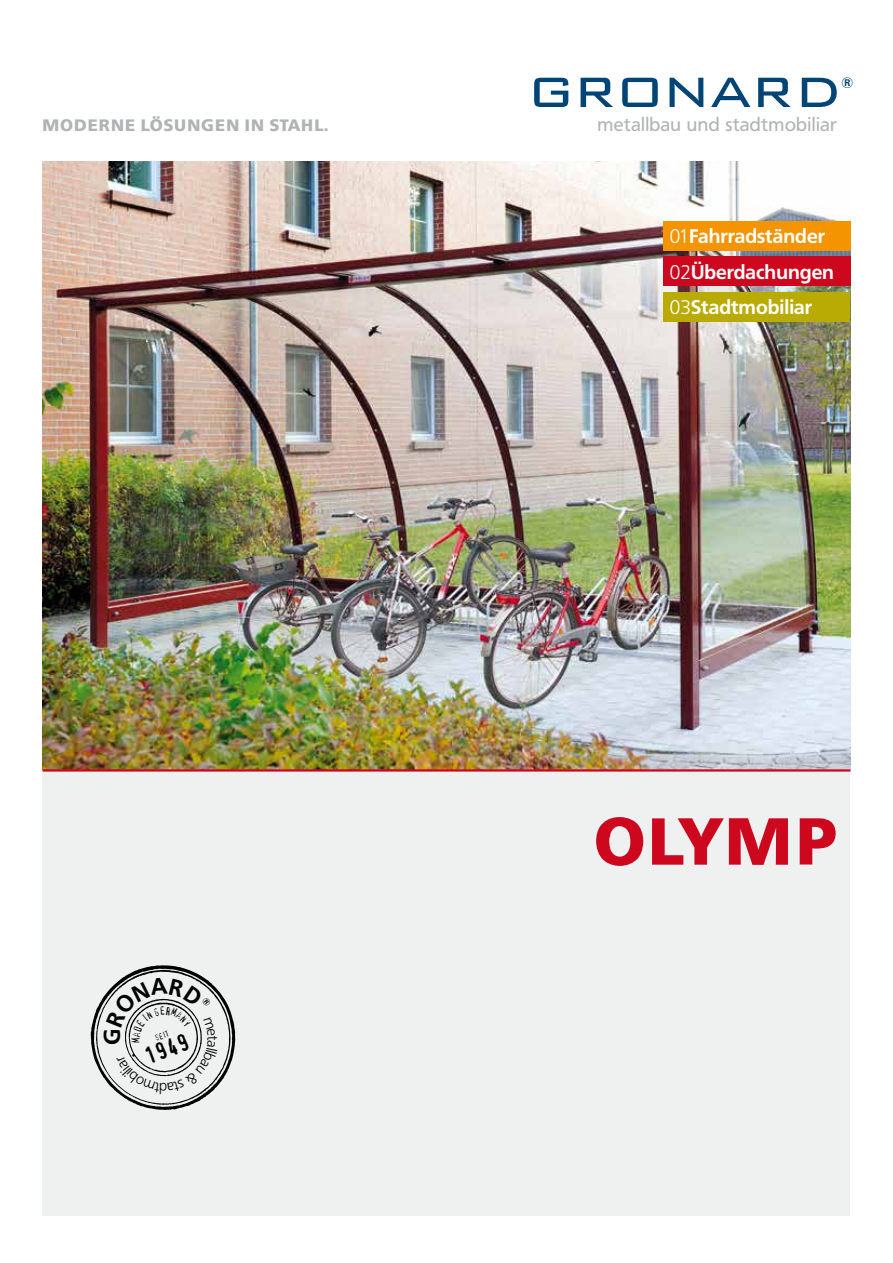
<style>
.page{position:relative;width:893px;height:1263px;background:#fff}
.page>*{position:absolute;margin:0;border:0;box-sizing:border-box;transform-origin:0 0}
.t1{font:900 66px "Frutiger BQ";letter-spacing:.02em;color:#cd071e}
.t2{font:23.4px "Confidential";color:#000}
.t3{font:700 19.5px/35.4px "Frutiger BQ";color:#fff}
.t4{font:18.75px "Frutiger BQ";letter-spacing:.02em;color:#b1b3b4}
.t5{font:900 16.5px "Frutiger BQ";letter-spacing:.07em;color:#b1b3b4}
.t6{font:700 15px "Frutiger BQ";color:#004576}
.t7{font:300 14.7px "Frutiger BQ";color:#000}
.t8{font:8.25px "Confidential";color:#000}
.s1{font-weight:300}
</style>
<div class="page">
<div style="left:43px;top:162px;width:807px;height:1054px;background:#eff0f0"></div>
<img style="left:43px;top:162px;width:807px;height:607px">
<svg style="left:534px;top:78px;width:34px;height:29px"></svg>
<svg style="left:581px;top:78px;width:32px;height:29px"></svg>
<svg style="left:622px;top:78px;width:36px;height:29px"></svg>
<svg style="left:669px;top:78px;width:34px;height:29px"></svg>
<svg style="left:711px;top:78px;width:39px;height:29px"></svg>
<svg style="left:758px;top:78px;width:33px;height:29px"></svg>
<svg style="left:802px;top:78px;width:35px;height:29px"></svg>
<hr style="left:43px;top:769px;width:807px;height:3px;background:#cd071e">
<div style="left:663px;top:257px;width:187px;height:29px;background:#cd071e"></div>
<div style="left:663px;top:221px;width:187px;height:30px;background:#f39400"></div>
<div style="left:663px;top:292px;width:187px;height:30px;background:#baab04"></div>
<svg style="left:91px;top:965px;width:144px;height:145px"></svg>
<p class="t6" style="left:841px;top:74px;width:14px">®</p>
<p class="t5" style="left:43px;top:116px;width:287px">MODERNE LÖSUNGEN IN STAHL.</p>
<p class="t4" style="left:597px;top:114px;width:241px">metallbau und stadtmobiliar</p>
<p class="t3" style="left:670px;top:219px;width:166px"><span class="s1">01</span>Fahrradständer<br><span class="s1">02</span>Überdachungen<br><span class="s1">03</span>Stadtmobiliar</p>
<p class="t8" style="left:154px;top:1035px;width:16px;rotate:-20deg">seit</p>
<p class="t2" style="left:142px;top:1048px;width:48px;rotate:-20deg">1949</p>
<p class="t7" style="left:221px;top:1036px;width:6px;rotate:90deg">t</p>
<h1 class="t1" style="left:594px;top:802px;width:245px">OLYMP</h1>
</div>
